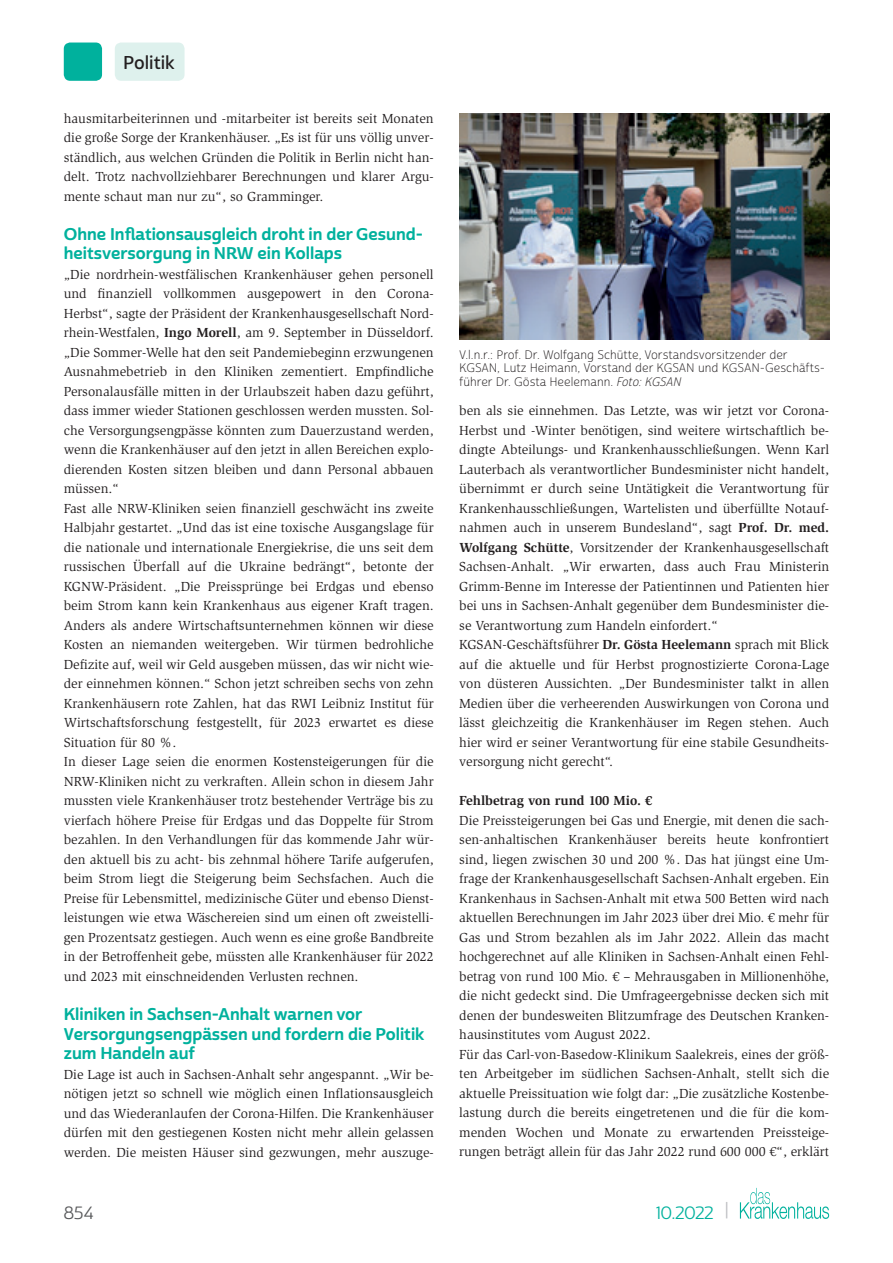
<style>
.page{position:relative;width:893px;height:1263px;background:#fff}
.page>*{position:absolute;margin:0;border:0;box-sizing:border-box;transform-origin:0 0}
.t1{font:18px "Cabrito Sans Nor Dem";letter-spacing:-.005em;color:#231f20}
.t2{font:17.25px "Cabrito Sans Nor Reg";color:#00b19d}
.t3{font:17.25px "Cabrito Sans Nor Reg";color:#57585a}
.t4{font:16.5px/19.5px "Cabrito Sans Nor Bol";color:#00b19d}
.t5{font:13.5px/19.5px "Slimbach Std";color:#231f20}
.t6{font:700 13.5px "Slimbach Std";color:#231f20}
.t7{font:12px/13.5px "Cabrito Sans Nor Lig";color:#231f20}
.s1{font-weight:700}
.s2{font-family:"Cabrito Sans Nor Lig It"}
.s3{font-size:18.9px;color:#bcbdc0}
</style>
<div class="page">
<div style="left:115px;top:43px;width:70px;height:38px;background:#def1ed;border-radius:6px"></div>
<svg style="left:740px;top:1188px;width:89px;height:31px"></svg>
<div style="left:64px;top:43px;width:38px;height:38px;background:#00b19d;border-radius:6px"></div>
<img style="left:459px;top:113px;width:370px;height:226px">
<h1 class="t1" style="left:123px;top:51px;width:53px">Politik</h1>
<p class="t5" style="left:64px;top:109px;width:371px;text-align:justify">hausmitarbeiterinnen und -mitarbeiter ist bereits seit Monaten die große Sorge der Krankenhäuser. „Es ist für uns völlig unver&shy;ständlich, aus welchen Gründen die Politik in Berlin nicht han&shy;delt. Trotz nachvollziehbarer Berechnungen und klarer Argu&shy;mente schaut man nur zu“, so Gramminger.</p>
<p class="t4" style="left:64px;top:225px;width:361px">Ohne Inflationsausgleich droht in der Gesund&shy;heitsversorgung in NRW ein Kollaps</p>
<p class="t5" style="left:64px;top:265px;width:371px">„Die nordrhein-westfälischen Krankenhäuser gehen personell und finanziell vollkommen ausgepowert in den Corona-Herbst“, sagte der Präsident der Krankenhausgesellschaft Nord&shy;rhein-Westfalen, <span class="s1">Ingo Morell</span>, am 9. September in Düsseldorf. „Die Sommer-Welle hat den seit Pandemiebeginn erzwungenen Ausnahmebetrieb in den Kliniken zementiert. Empfindliche Personalausfälle mitten in der Urlaubszeit haben dazu geführt, dass immer wieder Stationen geschlossen werden mussten. Sol&shy;che Versorgungsengpässe könnten zum Dauerzustand werden, wenn die Krankenhäuser auf den jetzt in allen Bereichen explo&shy;dierenden Kosten sitzen bleiben und dann Personal abbauen müssen.“<br>Fast alle NRW-Kliniken seien finanziell geschwächt ins zweite Halbjahr gestartet. „Und das ist eine toxische Ausgangslage für die nationale und internationale Energiekrise, die uns seit dem russischen Überfall auf die Ukraine bedrängt“, betonte der KGNW-Präsident. „Die Preissprünge bei Erdgas und ebenso beim Strom kann kein Krankenhaus aus eigener Kraft tragen.<br>Anders als andere Wirtschaftsunternehmen können wir diese Kosten an niemanden weitergeben. Wir türmen bedrohliche Defizite auf, weil wir Geld ausgeben müssen, das wir nicht wie&shy;der einnehmen können.“ Schon jetzt schreiben sechs von zehn Krankenhäusern rote Zahlen, hat das RWI Leibniz Institut für Wirtschaftsforschung festgestellt, für 2023 erwartet es diese Situation für 80 %.<br>In dieser Lage seien die enormen Kostensteigerungen für die NRW-Kliniken nicht zu verkraften. Allein schon in diesem Jahr mussten viele Krankenhäuser trotz bestehender Verträge bis zu vierfach höhere Preise für Erdgas und das Doppelte für Strom bezahlen. In den Verhandlungen für das kommende Jahr wür&shy;den aktuell bis zu acht- bis zehnmal höhere Tarife aufgerufen, beim Strom liegt die Steigerung beim Sechsfachen. Auch die Preise für Lebensmittel, medizinische Güter und ebenso Dienst&shy;leistungen wie etwa Wäschereien sind um einen oft zweistelli&shy;gen Prozentsatz gestiegen. Auch wenn es eine große Bandbreite in der Betroffenheit gebe, müssten alle Krankenhäuser für 2022 und 2023 mit einschneidenden Verlusten rechnen.</p>
<p class="t4" style="left:64px;top:1005px;width:362px">Kliniken in Sachsen-Anhalt warnen vor<br>Versorgungsengpässen und fordern die Politik zum Handeln auf</p>
<p class="t5" style="left:64px;top:1064px;width:371px;text-align:justify">Die Lage ist auch in Sachsen-Anhalt sehr angespannt. „Wir be&shy;nötigen jetzt so schnell wie möglich einen Inflationsausgleich und das Wiederanlaufen der Corona-Hilfen. Die Krankenhäuser dürfen mit den gestiegenen Kosten nicht mehr allein gelassen werden. Die meisten Häuser sind gezwungen, mehr auszuge-</p>
<p class="t7" style="left:459px;top:348px;width:367px">V.l.n.r.: Prof. Dr. Wolfgang Schütte, Vorstandsvorsitzender der<br>KGSAN, Lutz Heimann, Vorstand der KGSAN und KGSAN-Geschäfts&shy;führer Dr. Gösta Heelemann. <span class="s2">Foto: KGSAN</span></p>
<p class="t5" style="left:459px;top:401px;width:371px">ben als sie einnehmen. Das Letzte, was wir jetzt vor Corona-Herbst und -Winter benötigen, sind weitere wirtschaftlich be&shy;dingte Abteilungs- und Krankenhausschließungen. Wenn Karl Lauterbach als verantwortlicher Bundesminister nicht handelt, übernimmt er durch seine Untätigkeit die Verantwortung für Krankenhausschließungen, Wartelisten und überfüllte Notauf&shy;nahmen auch in unserem Bundesland“, sagt <span class="s1">Prof. Dr. med.<br>Wolfgang Schütte</span>, Vorsitzender der Krankenhausgesellschaft Sachsen-Anhalt. „Wir erwarten, dass auch Frau Ministerin Grimm-Benne im Interesse der Patientinnen und Patienten hier bei uns in Sachsen-Anhalt gegenüber dem Bundesminister die&shy;se Verantwortung zum Handeln einfordert.“ KGSAN-Geschäftsführer <span class="s1">Dr. Gösta Heelemann</span> sprach mit Blick auf die aktuelle und für Herbst prognostizierte Corona-Lage von düsteren Aussichten. „Der Bundesminister talkt in allen Medien über die verheerenden Auswirkungen von Corona und lässt gleichzeitig die Krankenhäuser im Regen stehen. Auch hier wird er seiner Verantwortung für eine stabile Gesundheits&shy;versorgung nicht gerecht“.</p>
<p class="t6" style="left:459px;top:793px;width:195px">Fehlbetrag von rund 100 Mio. €</p>
<p class="t5" style="left:459px;top:811px;width:371px">Die Preissteigerungen bei Gas und Energie, mit denen die sach&shy;sen-anhaltischen Krankenhäuser bereits heute konfrontiert sind, liegen zwischen 30 und 200 %. Das hat jüngst eine Um&shy;frage der Krankenhausgesellschaft Sachsen-Anhalt ergeben. Ein Krankenhaus in Sachsen-Anhalt mit etwa 500 Betten wird nach aktuellen Berechnungen im Jahr 2023 über drei Mio. € mehr für Gas und Strom bezahlen als im Jahr 2022. Allein das macht hochgerechnet auf alle Kliniken in Sachsen-Anhalt einen Fehl&shy;betrag von rund 100 Mio. € – Mehrausgaben in Millionenhöhe, die nicht gedeckt sind. Die Umfrageergebnisse decken sich mit denen der bundesweiten Blitzumfrage des Deutschen Kranken&shy;hausinstitutes vom August 2022.<br>Für das Carl-von-Basedow-Klinikum Saalekreis, eines der größ&shy;ten Arbeitgeber im südlichen Sachsen-Anhalt, stellt sich die aktuelle Preissituation wie folgt dar: „Die zusätzliche Kostenbe&shy;lastung durch die bereits eingetretenen und die für die kom&shy;menden Wochen und Monate zu erwartenden Preissteige&shy;rungen beträgt allein für das Jahr 2022 rund 600 000 €“, erklärt</p>
<p class="t3" style="left:64px;top:1202px;width:31px">854</p>
<p class="t2" style="left:656px;top:1202px;width:74px">10.2022 <span class="s3">|</span></p>
</div>
